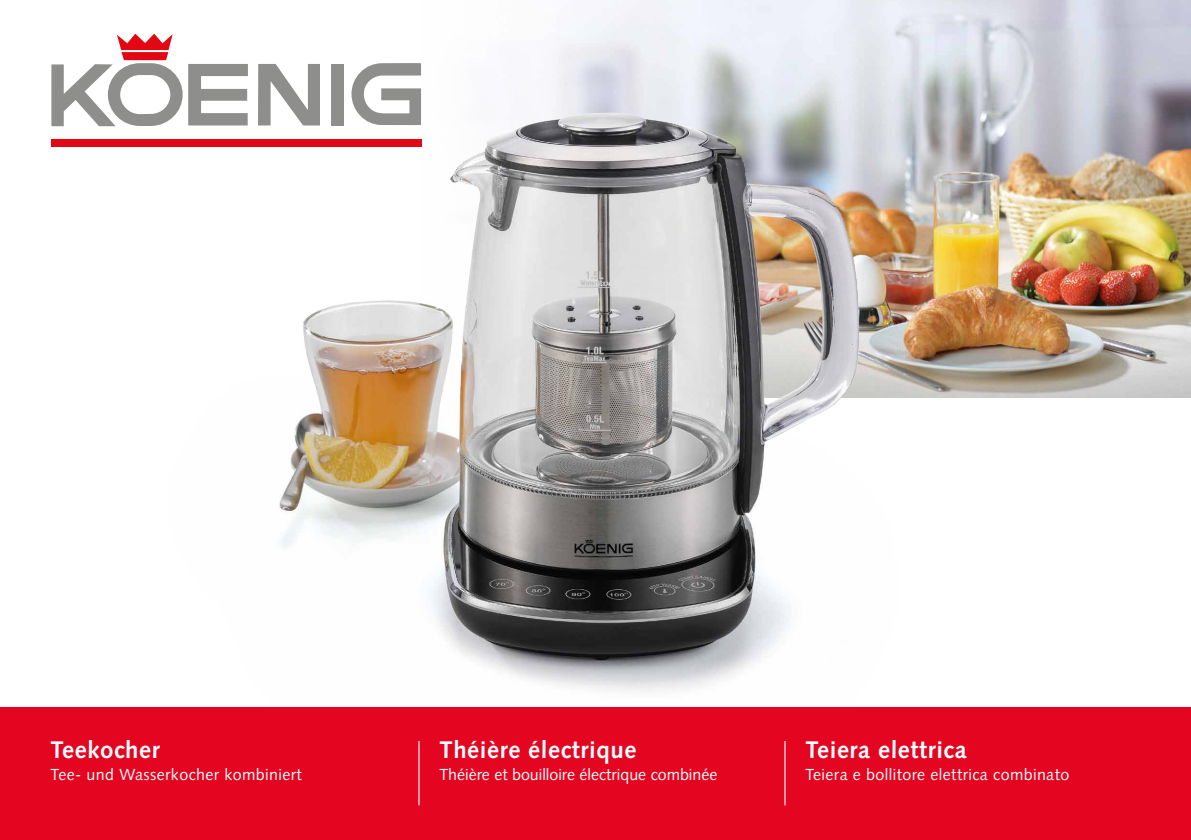
<style>
.page{position:relative;width:1191px;height:840px;background:#fff}
.page>*{position:absolute;margin:0;border:0;box-sizing:border-box;transform-origin:0 0}
.t1{font:700 24px "Syntax LT Std";letter-spacing:.025em;color:#fff}
.t2{font:16px "Syntax LT Std";letter-spacing:.025em;color:#fff}
.t3{font:16px "Syntax LT Std";color:#fff}
</style>
<div class="page">
<img style="left:553px;top:0;width:638px;height:397px">
<svg style="left:51px;top:34px;width:122px;height:92px"></svg>
<div style="left:51px;top:140px;width:370px;height:7px;background:#e30613"></div>
<img style="left:160px;top:52px;width:798px;height:639px">
<div style="left:0;top:707px;width:1191px;height:132px;background:#e40521"></div>
<hr style="left:418px;top:740px;width:1px;height:65px;background:#fff">
<hr style="left:784px;top:740px;width:1px;height:65px;background:#fff">
<h1 class="t1" style="left:51px;top:735px;width:111px">Teekocher</h1>
<h1 class="t1" style="left:439px;top:735px;width:198px">Théière électrique</h1>
<h1 class="t1" style="left:805px;top:735px;width:163px">Teiera elettrica</h1>
<p class="t2" style="left:51px;top:764px;width:253px">Tee- und Wasserkocher kombiniert</p>
<p class="t3" style="left:439px;top:764px;width:279px">Théière et bouilloire électrique combinée</p>
<p class="t2" style="left:805px;top:764px;width:265px">Teiera e bollitore elettrica combinato</p>
</div>
